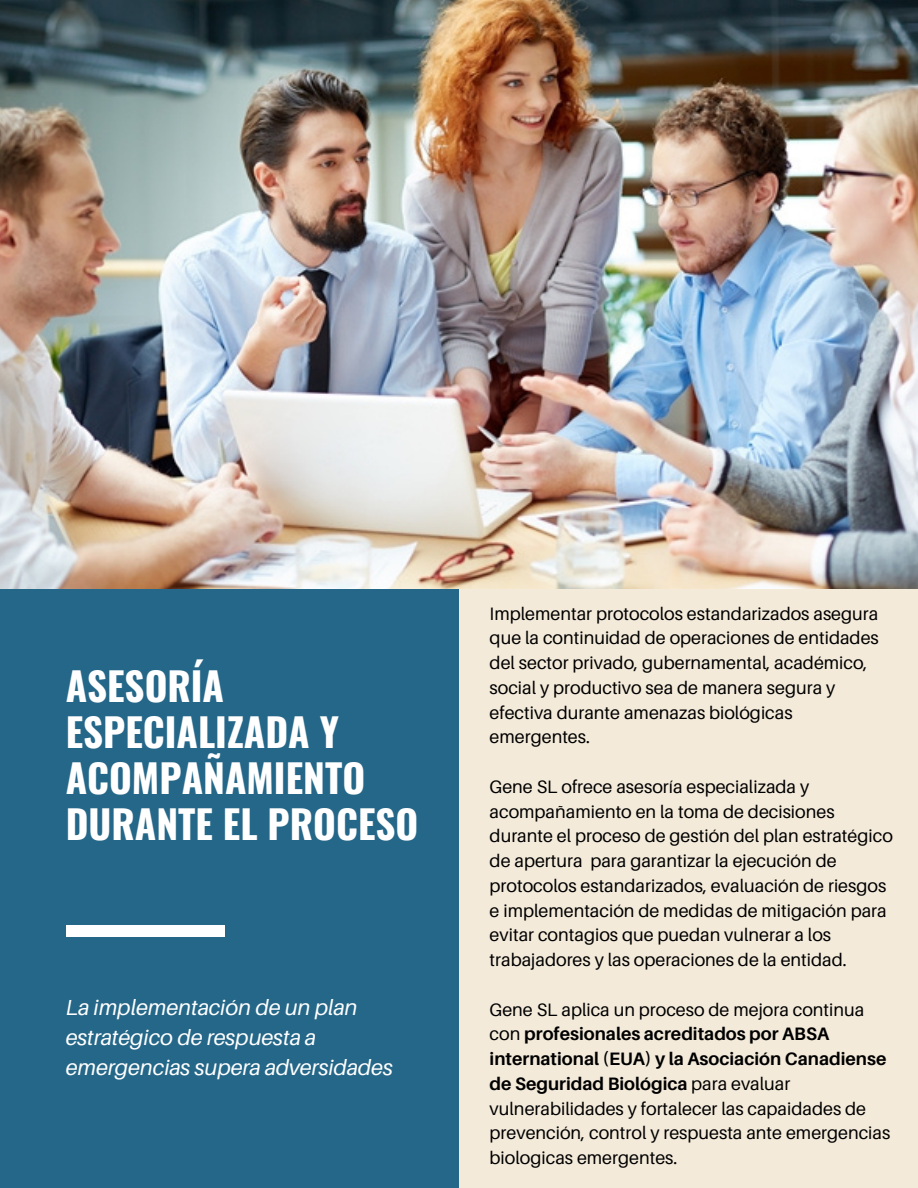
<style>
.page{position:relative;width:918px;height:1188px;background:#f3eada}
.page>*{position:absolute;margin:0;border:0;box-sizing:border-box;transform-origin:0 0}
.t1{font:700 39px/46.2px "Oswald";color:#fff}
.t2{font:italic 21.75px/30.3px "Aileron";color:#fff}
.t3{font:18px/24.8px "Aileron";color:#000}
.s1{font-weight:700}
</style>
<div class="page">
<div style="left:0;top:588px;width:459px;height:600px;background:#256788"></div>
<img style="left:0;top:0;width:918px;height:588px">
<div style="left:66px;top:925px;width:158px;height:11px;background:#fff"></div>
<h1 class="t1" style="left:66px;top:661px;width:354px">ASESORÍA<br>ESPECIALIZADA Y<br>ACOMPAÑAMIENTO<br>DURANTE EL PROCESO</h1>
<p class="t2" style="left:66px;top:991px;width:329px">La implementación de un plan estratégico de respuesta a emergencias supera adversidades</p>
<p class="t3" style="left:490px;top:601px;width:391px">Implementar protocolos estandarizados asegura que la continuidad de operaciones de entidades del sector privado, gubernamental, académico, social y productivo sea de manera segura y efectiva durante amenazas biológicas emergentes.</p>
<p class="t3" style="left:490px;top:774px;width:405px">Gene SL ofrece asesoría especializada y acompañamiento en la toma de decisiones durante el proceso de gestión del plan estratégico de apertura para garantizar la ejecución de protocolos estandarizados, evaluación de riesgos e implementación de medidas de mitigación para evitar contagios que puedan vulnerar a los trabajadores y las operaciones de la entidad.</p>
<p class="t3" style="left:490px;top:997px;width:402px">Gene SL aplica un proceso de mejora continua con <span class="s1">profesionales acreditados por ABSA international (EUA) y la Asociación Canadiense de Seguridad Biológica</span> para evaluar vulnerabilidades y fortalecer las capaidades de prevención, control y respuesta ante emergencias biologicas emergentes.</p>
</div>
